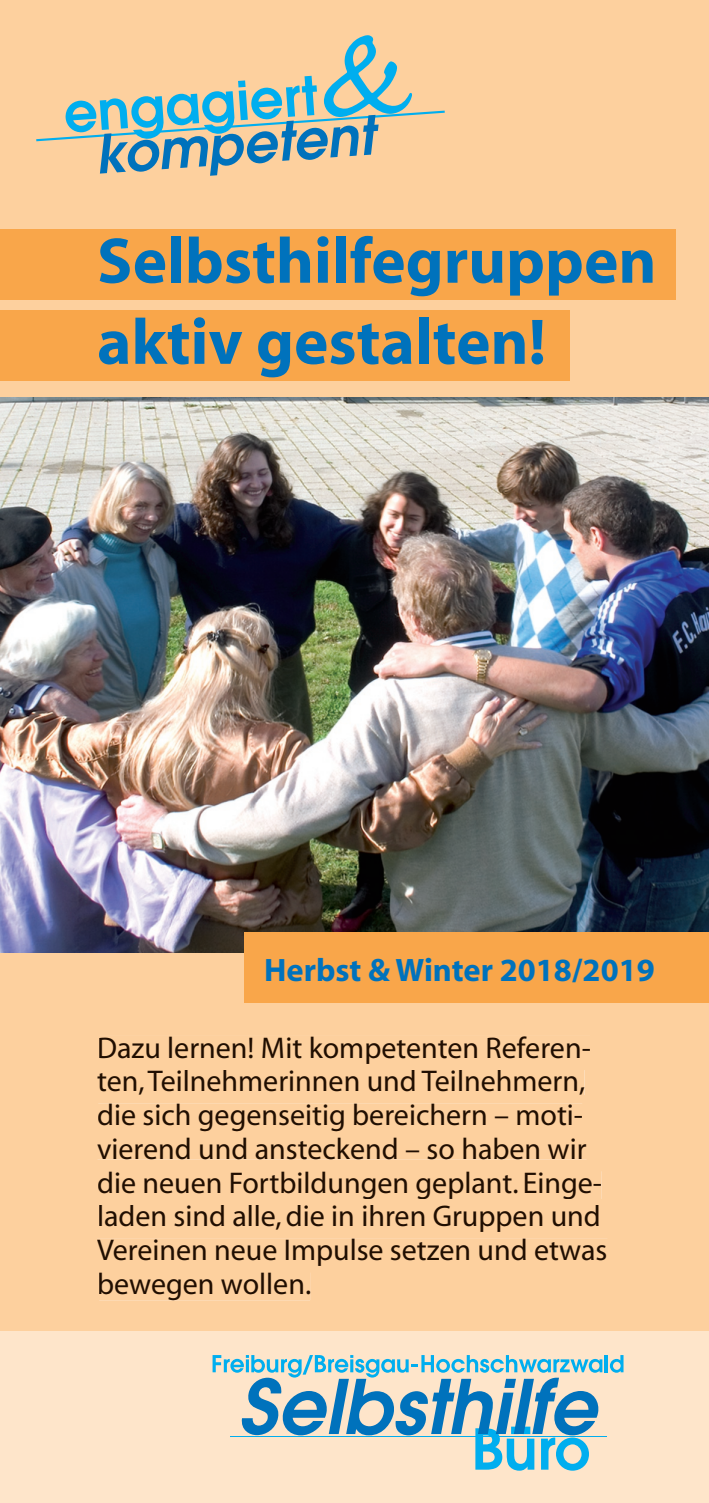
<style>
.page{position:relative;width:709px;height:1503px;background:#fff}
.page>*{position:absolute;margin:0;border:0;box-sizing:border-box;transform-origin:0 0}
.t1{font:700 65px/81px "Myriad";color:#0072bc}
.t2{font:700 32.5px "Myriad";color:#0072bc}
.t3{font:30px/33.8px "Myriad";color:#200e01}
</style>
<div class="page">
<div style="left:0;top:0;width:709px;height:1331px;background:#fdd09e"></div>
<img style="left:0;top:397px;width:709px;height:555px">
<div style="left:244px;top:932px;width:465px;height:71px;background:#f9a64a"></div>
<div style="left:99px;top:1036px;width:491px;height:27px;background:#fdd09e"></div>
<div style="left:98px;top:1070px;width:486px;height:25px;background:#fdd09e"></div>
<div style="left:98px;top:1103px;width:484px;height:28px;background:#fdd09e"></div>
<div style="left:97px;top:1137px;width:489px;height:22px;background:#fdd09e"></div>
<div style="left:98px;top:1171px;width:503px;height:27px;background:#fdd09e"></div>
<div style="left:99px;top:1205px;width:502px;height:27px;background:#fdd09e"></div>
<div style="left:97px;top:1238px;width:510px;height:28px;background:#fdd09e"></div>
<div style="left:99px;top:1272px;width:211px;height:28px;background:#fdd09e"></div>
<svg style="left:36px;top:35px;width:413px;height:141px;background:#c6c3ab"></svg>
<div style="left:0;top:1331px;width:709px;height:171px;background:#fee5ca"></div>
<hr style="left:230px;top:1436px;width:376px;height:1px;background:#00aeef">
<svg style="left:212px;top:1355px;width:390px;height:115px"></svg>
<hr style="left:604px;top:1354px;width:4px;height:18px;background:#00aeef">
<svg style="left:610px;top:1355px;width:13px;height:17px"></svg>
<div style="left:0;top:229px;width:676px;height:71px;background:#f9a64a"></div>
<div style="left:0;top:310px;width:569px;height:71px;background:#f9a64a"></div>
<h1 class="t1" style="left:97px;top:223px;width:561px">Selbsthilfegruppen aktiv gestalten!</h1>
<p class="t2" style="left:264px;top:953px;width:392px">Herbst &amp; Winter 2018/2019</p>
<p class="t3" style="left:97px;top:1032px;width:512px">Dazu lernen! Mit kompetenten Referen&shy;ten, Teilnehmerinnen und Teilnehmern, die sich gegenseitig bereichern – moti&shy;vierend und ansteckend – so haben wir die neuen Fortbildungen geplant. Einge&shy;laden sind alle, die in ihren Gruppen und Vereinen neue Impulse setzen und etwas bewegen wollen.</p>
</div>
